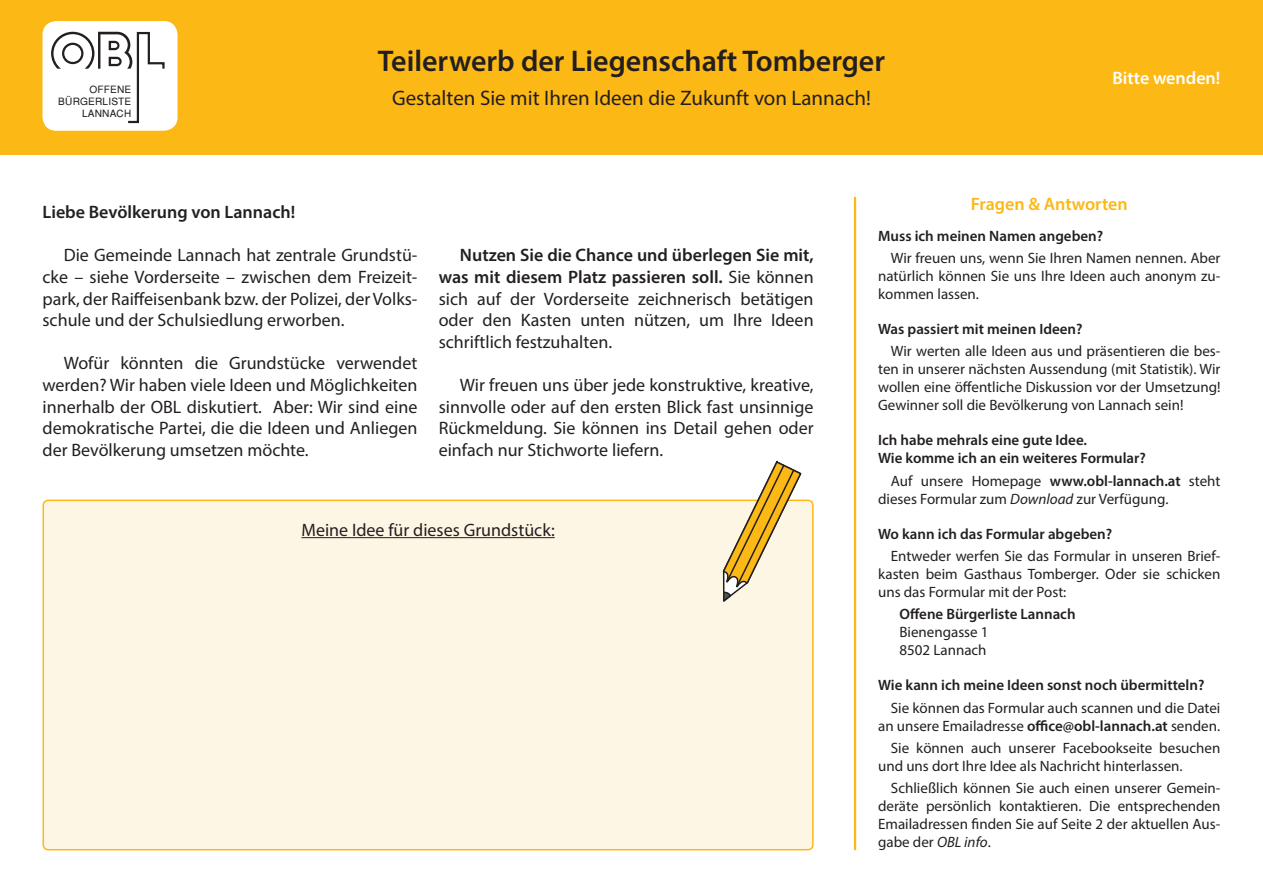
<style>
.page{position:relative;width:1263px;height:893px;background:#fff}
.page>*{position:absolute;margin:0;border:0;box-sizing:border-box;transform-origin:0 0}
.t1{font:600 30px "Myriad Pro";color:#231f20}
.t2{font:21px "Myriad Pro";color:#231f20}
.t3{font:18px/21.6px "Myriad Pro";color:#231f20;text-align:justify}
.t4{font:600 18px "Myriad Pro";color:#231f20}
.t5{font:600 18px "Myriad Pro";color:#fcb814}
.t6{font:600 18px "Myriad Pro";color:#fff}
.t7{font:15px/18px "Myriad Pro";color:#231f20;text-align:justify}
.t8{font:600 15px/18px "Myriad Pro";color:#231f20}
.t9{font:10.05px "Helvetica";letter-spacing:.02em;color:#231f20}
.s1{font-weight:600}
.s2{font-style:italic}
.s3{font-weight:400}
</style>
<div class="page">
<div style="left:43px;top:500px;width:770px;height:350px;background:#fef6e5;border-radius:5px"></div>
<hr style="left:301px;top:537px;width:254px;height:1px;background:#231f20">
<div style="left:43px;top:500px;width:771px;height:350px;border:2px solid #fcb814;border-radius:5px"></div>
<svg style="left:722px;top:460px;width:80px;height:142px"></svg>
<div style="left:0;top:0;width:1263px;height:154px;background:#fcb814"></div>
<div style="left:43px;top:21px;width:135px;height:110px;background:#fff;border-radius:14px"></div>
<svg style="left:51px;top:31px;width:114px;height:93px"></svg>
<hr style="left:854px;top:198px;width:2px;height:651px;background:#fcb814">
<p class="t9" style="left:89px;top:83px;width:43px">OFFENE</p>
<p class="t9" style="left:58px;top:95px;width:75px">BÜRGERLISTE</p>
<p class="t9" style="left:82px;top:107px;width:51px">LANNACH</p>
<p class="t1" style="left:378px;top:42px;width:509px">Teilerwerb der Liegenschaft Tomberger</p>
<p class="t2" style="left:392px;top:85px;width:480px">Gestalten Sie mit Ihren Ideen die Zukunft von Lannach!</p>
<p class="t6" style="left:1112px;top:66px;width:109px">Bitte wenden!</p>
<p class="t4" style="left:43px;top:201px;width:254px">Liebe Bevölkerung von Lannach!</p>
<p class="t3" style="left:43px;top:244px;width:376px;text-indent:21px">Die Gemeinde Lannach hat zentrale Grundstü&shy;cke – siehe Vorderseite – zwischen dem Freizeit&shy;park, der Raiffeisenbank bzw. der Polizei, der Volks&shy;schule und der Schulsiedlung erworben.</p>
<p class="t3" style="left:43px;top:352px;width:376px;text-indent:21px">Wofür könnten die Grundstücke verwendet werden? Wir haben viele Ideen und Möglichkeiten innerhalb der OBL diskutiert. Aber: Wir sind eine demokratische Partei, die die Ideen und Anliegen der Bevölkerung umsetzen möchte.</p>
<p class="t3" style="left:439px;top:244px;width:376px;text-indent:21px"><span class="s1">Nutzen Sie die Chance und überlegen Sie mit, was mit diesem Platz passieren soll.</span> Sie können sich auf der Vorderseite zeichnerisch betätigen oder den Kasten unten nützen, um Ihre Ideen schriftlich festzuhalten.</p>
<p class="t3" style="left:439px;top:374px;width:376px;text-indent:21px">Wir freuen uns über jede konstruktive, kreative, sinnvolle oder auf den ersten Blick fast unsinnige Rückmeldung. Sie können ins Detail gehen oder einfach nur Stichworte liefern.</p>
<p class="t3" style="left:301px;top:519px;width:255px">Meine Idee für dieses Grundstück:</p>
<p class="t5" style="left:971px;top:193px;width:159px">Fragen &amp; Antworten</p>
<p class="t8" style="left:878px;top:226px;width:227px">Muss ich meinen Namen angeben?</p>
<p class="t7" style="left:878px;top:249px;width:344px;text-indent:13px">Wir freuen uns, wenn Sie Ihren Namen nennen. Aber natürlich können Sie uns Ihre Ideen auch anonym zu&shy;kommen lassen.</p>
<p class="t8" style="left:878px;top:320px;width:206px">Was passiert mit meinen Ideen?</p>
<p class="t7" style="left:878px;top:342px;width:344px;text-indent:13px">Wir werten alle Ideen aus und präsentieren die bes&shy;ten in unserer nächsten Aussendung (mit Statistik). Wir wollen eine öffentliche Diskussion vor der Umsetzung!<br>Gewinner soll die Bevölkerung von Lannach sein!</p>
<p class="t8" style="left:878px;top:431px;width:269px">Ich habe mehrals eine gute Idee.<br>Wie komme ich an ein weiteres Formular?</p>
<p class="t7" style="left:878px;top:471px;width:344px;text-indent:13px">Auf unsere Homepage <span class="s1">www.obl-lannach.at</span> steht dieses Formular zum <span class="s2">Download</span> zur Verfügung.</p>
<p class="t8" style="left:878px;top:524px;width:236px">Wo kann ich das Formular abgeben?</p>
<p class="t7" style="left:878px;top:547px;width:344px;text-indent:13px">Entweder werfen Sie das Formular in unseren Brief&shy;kasten beim Gasthaus Tomberger. Oder sie schicken uns das Formular mit der Post:</p>
<p class="t8" style="left:899px;top:605px;width:178px">Offene Bürgerliste Lannach<br><span class="s3">Bienengasse 1<br>8502 Lannach</span></p>
<p class="t8" style="left:878px;top:676px;width:328px">Wie kann ich meine Ideen sonst noch übermitteln?</p>
<p class="t7" style="left:878px;top:698px;width:344px;text-align:right">Sie können das Formular auch scannen und die Datei an unsere Emailadresse <span class="s1">office@obl-lannach.at</span> senden.</p>
<p class="t7" style="left:878px;top:738px;width:344px;text-indent:13px">Sie können auch unserer Facebookseite besuchen und uns dort Ihre Idee als Nachricht hinterlassen.</p>
<p class="t7" style="left:878px;top:779px;width:344px;text-indent:13px">Schließlich können Sie auch einen unserer Gemein&shy;deräte persönlich kontaktieren. Die entsprechenden Emailadressen finden Sie auf Seite 2 der aktuellen Aus&shy;gabe der <span class="s2">OBL info</span>.</p>
</div>
